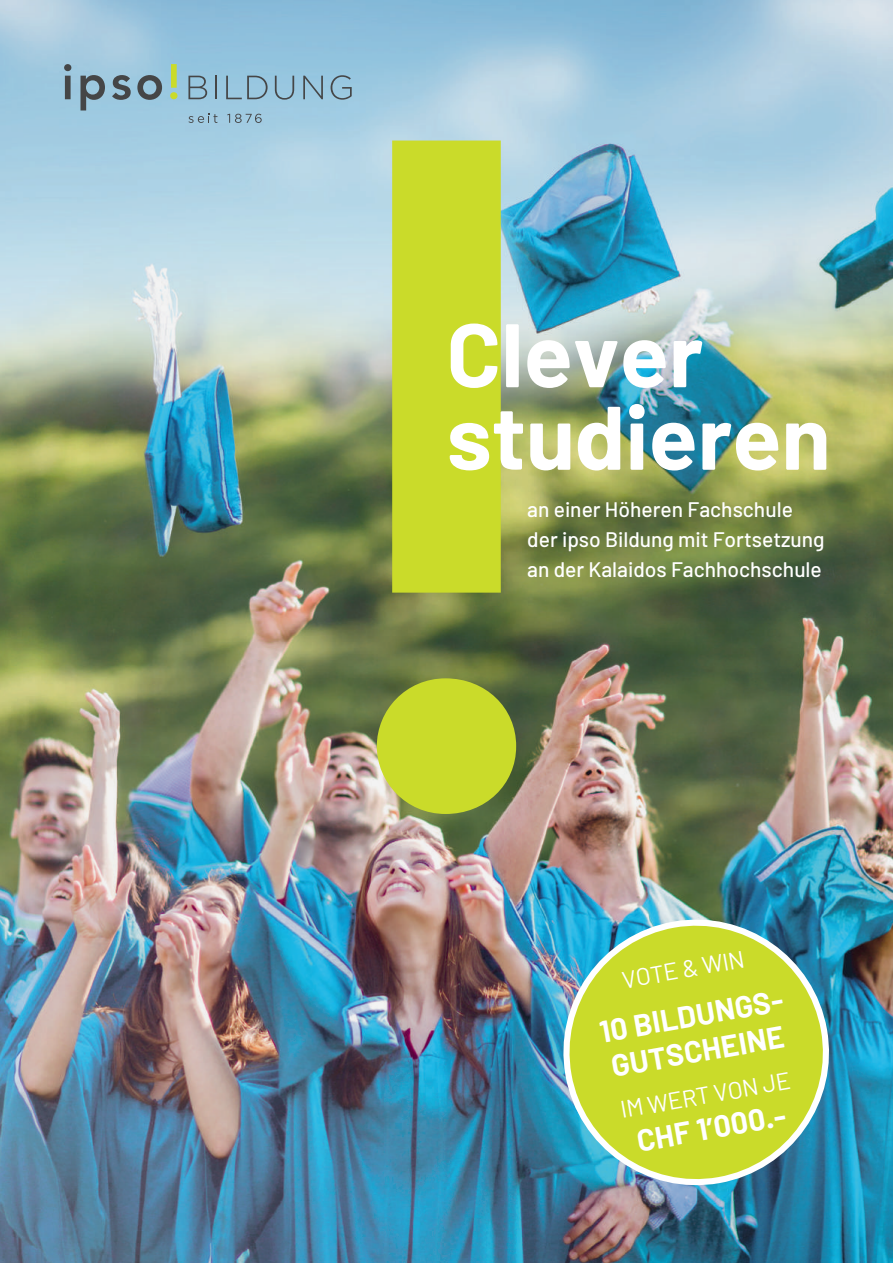
<style>
.page{position:relative;width:893px;height:1263px;background:#fff}
.page>*{position:absolute;margin:0;border:0;box-sizing:border-box;transform-origin:0 0}
.t1{font:700 90px/82.5px "Barlow";color:#fff}
.t2{font:700 30px/36px "Barlow";color:#fff}
.t3{font:24px "Barlow";color:#fff}
.t4{font:500 21px/30px "Barlow";color:#fff}
</style>
<div class="page">
<img style="left:0;top:0;width:893px;height:1263px">
<svg style="left:377px;top:141px;width:139px;height:673px;fill:#cadb2a"></svg>
<svg style="left:188px;top:75px;width:164px;height:25px"></svg>
<hr style="left:215px;top:76px;width:2px;height:23px;background:#454647">
<svg style="left:227px;top:114px;width:35px;height:9px"></svg>
<svg style="left:64px;top:64px;width:7px;height:35px"></svg>
<svg style="left:170px;top:64px;width:7px;height:35px"></svg>
<svg style="left:137px;top:75px;width:25px;height:25px"></svg>
<svg style="left:80px;top:75px;width:25px;height:35px"></svg>
<svg style="left:112px;top:75px;width:19px;height:25px"></svg>
<svg style="left:188px;top:114px;width:29px;height:9px"></svg>
<svg style="left:556px;top:912px;width:280px;height:280px"></svg>
<h1 class="t1" style="left:446px;top:313px;width:386px">Clever studieren</h1>
<p class="t4" style="left:527px;top:494px;width:299px">an einer Höheren Fachschule der ipso Bildung mit Fortsetzung an der Kalaidos Fachhochschule</p>
<p class="t3" style="left:620px;top:965px;width:125px;rotate:-10deg">VOTE &amp; WIN</p>
<h2 class="t2" style="left:597px;top:1014px;width:190px;rotate:-10deg">10 BILDUNGS-<br>GUTSCHEINE</h2>
<p class="t3" style="left:618px;top:1095px;width:174px;rotate:-10deg">IM WERT VON JE</p>
<h2 class="t2" style="left:634px;top:1123px;width:152px;rotate:-10deg">CHF 1’000.-</h2>
</div>
